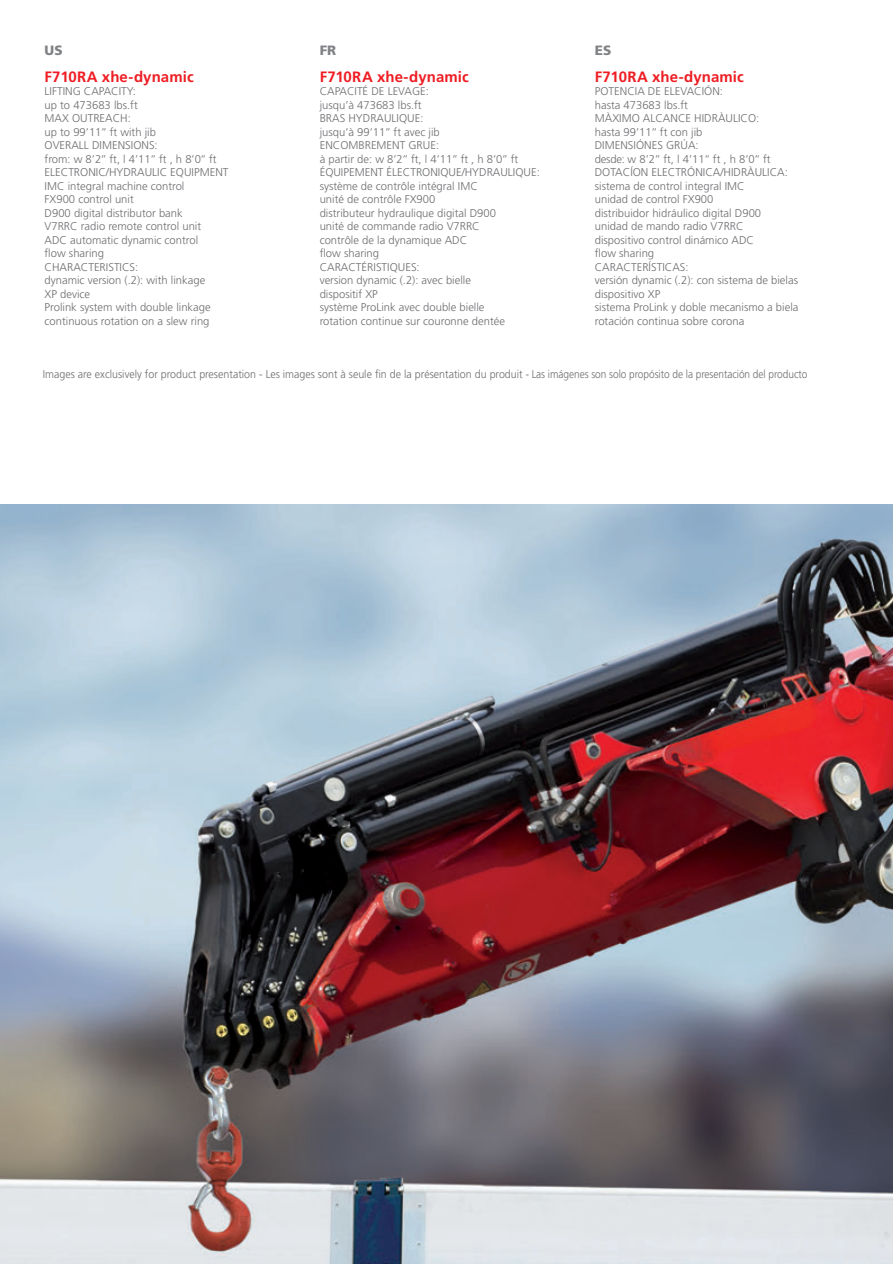
<style>
.page{position:relative;width:893px;height:1264px;background:#fff}
.page>*{position:absolute;margin:0;border:0;box-sizing:border-box;transform-origin:0 0}
.t1{font:700 15px "Frutiger";letter-spacing:.005em;color:#ee1d23}
.t2{font:900 13.5px "Frutiger";color:#808285}
.t3{font:300 11.25px/13.5px "Frutiger";color:#6c6d70}
.t4{font:300 11.25px "Frutiger";color:#6c6d70;scale:.95 1}
</style>
<div class="page">
<img style="left:0;top:505px;width:892px;height:759px">
<p class="t2" style="left:45px;top:42px;width:19px">US</p>
<h1 class="t1" style="left:45px;top:68px;width:151px">F710RA xhe-dynamic</h1>
<p class="t3" style="left:45px;top:85px;width:185px">LIFTING CAPACITY:<br>up to 473683 lbs.ft<br>MAX OUTREACH:<br>up to 99’11’’ ft with jib<br>OVERALL DIMENSIONS:<br>from: w 8’2’’ ft, l 4’11’’ ft , h 8’0’’ ft<br>ELECTRONIC/HYDRAULIC EQUIPMENT<br>IMC integral machine control<br>FX900 control unit<br>D900 digital distributor bank<br>V7RRC radio remote control unit<br>ADC automatic dynamic control<br>flow sharing<br>CHARACTERISTICS:<br>dynamic version (.2): with linkage<br>XP device<br>Prolink system with double linkage continuous rotation on a slew ring</p>
<p class="t2" style="left:320px;top:42px;width:18px">FR</p>
<h1 class="t1" style="left:320px;top:68px;width:151px">F710RA xhe-dynamic</h1>
<p class="t3" style="left:320px;top:85px;width:222px">CAPACITÉ DE LEVAGE:<br>jusqu’à 473683 lbs.ft<br>BRAS HYDRAULIQUE:<br>jusqu’à 99’11’’ ft avec jib<br>ENCOMBREMENT GRUE:<br>à partir de: w 8’2’’ ft, l 4’11’’ ft , h 8’0’’ ft<br>ÉQUIPEMENT ÉLECTRONIQUE/HYDRAULIQUE: système de contrôle intégral IMC<br>unité de contrôle FX900<br>distributeur hydraulique digital D900<br>unité de commande radio V7RRC<br>contrôle de la dynamique ADC<br>flow sharing<br>CARACTÉRISTIQUES:<br>version dynamic (.2): avec bielle<br>dispositif XP<br>système ProLink avec double bielle<br>rotation continue sur couronne dentée</p>
<p class="t2" style="left:594px;top:42px;width:18px">ES</p>
<h1 class="t1" style="left:594px;top:68px;width:151px">F710RA xhe-dynamic</h1>
<p class="t3" style="left:594px;top:85px;width:205px">POTENCIA DE ELEVACIÓN:<br>hasta 473683 lbs.ft<br>MÀXIMO ALCANCE HIDRÀULICO:<br>hasta 99’11’’ ft con jib<br>DIMENSIÓNES GRÚA:<br>desde: w 8’2’’ ft, l 4’11’’ ft , h 8’0’’ ft<br>DOTACÍON ELECTRÓNICA/HIDRÀULICA: sistema de control integral IMC<br>unidad de control FX900<br>distribuidor hidráulico digital D900<br>unidad de mando radio V7RRC<br>dispositivo control dinámico ADC<br>flow sharing<br>CARACTERÍSTICAS:<br>versión dynamic (.2): con sistema de bielas dispositivo XP<br>sistema ProLink y doble mecanismo a biela rotación continua sobre corona</p>
<p class="t4" style="left:43px;top:367px;width:806px">Images are exclusively for product presentation - Les images sont à seule fin de la présentation du produit - Las imágenes son solo propósito de la presentación del producto</p>
</div>
